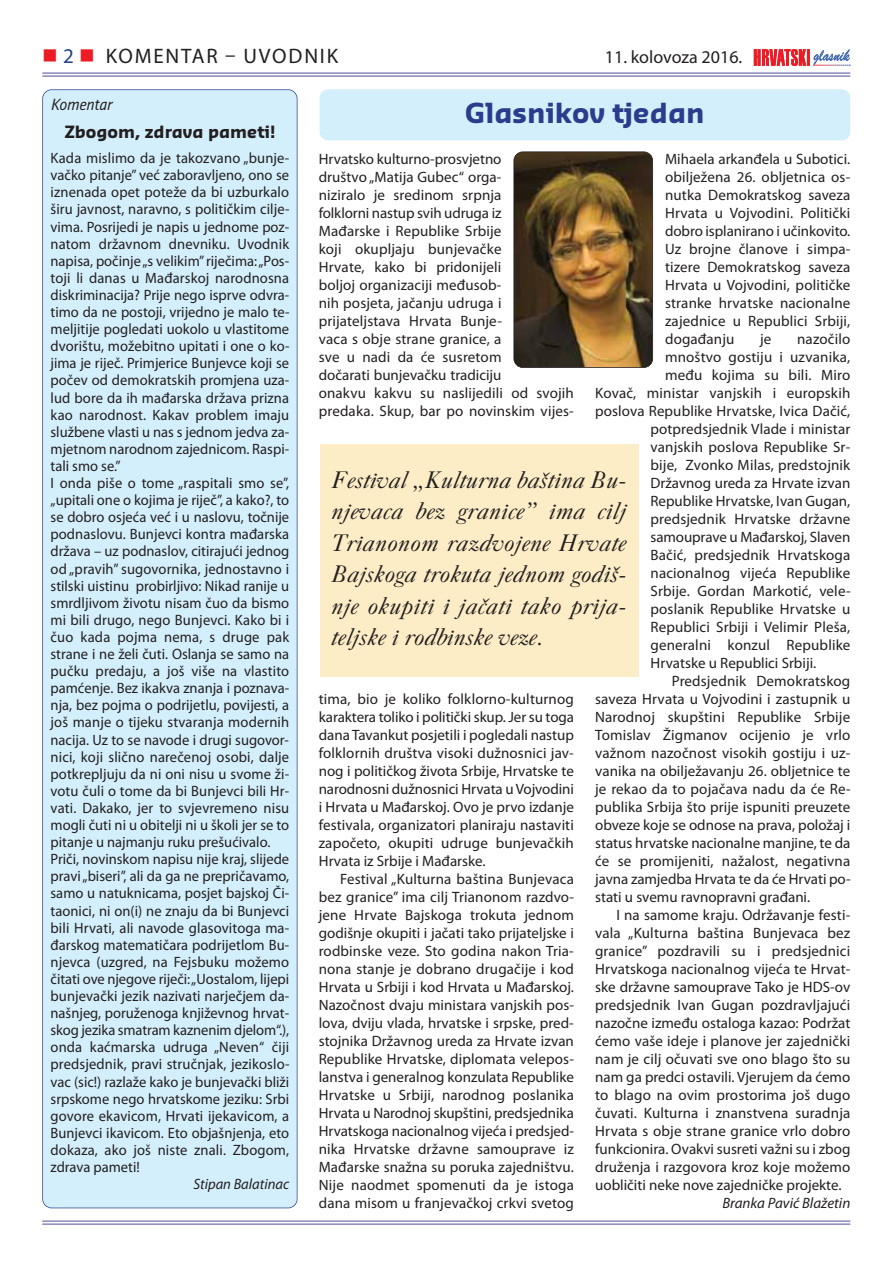
<style>
.page{position:relative;width:893px;height:1263px;background:#fff}
.page>*{position:absolute;margin:0;border:0;box-sizing:border-box;transform-origin:0 0}
.t1{font:700 27px "Sansa Pro";color:#2c3b8c}
.t2{font:italic 24px/31.5px "Casablanca";letter-spacing:.005em;color:#231f20;text-align:justify}
.t3{font:21px "Myriad Pro";letter-spacing:.085em;color:#231f20}
.t4{font:18px "Myriad Pro";color:#231f20}
.t5{font:700 16.5px "Sansa Pro";color:#231f20}
.t6{font:15px/17.1px "Myriad Pro";letter-spacing:.005em;color:#231f20;text-align:justify}
.t7{font:italic 15px "Myriad Pro";color:#231f20}
.t8{font:italic 15px "Sansa Con Pro";color:#231f20}
.s1{color:#ed1c24}
.s2{color:#25408e}
</style>
<div class="page">
<hr style="left:42px;top:72px;width:808px;height:2px;background:#8788ba">
<hr style="left:42px;top:75px;width:808px;height:2px;background:#8788ba">
<hr style="left:42px;top:1220px;width:808px;height:2px;background:#8788ba">
<hr style="left:42px;top:1223px;width:808px;height:2px;background:#8788ba">
<svg style="left:754px;top:49px;width:96px;height:17px"></svg>
<div style="left:43px;top:90px;width:254px;height:1118px;background:#d4effc"></div>
<div style="left:42px;top:89px;width:255px;height:1119px;border:2px solid #25408e;border-radius:9px"></div>
<div style="left:320px;top:444px;width:318px;height:233px;background:#fdedc6"></div>
<div style="left:320px;top:89px;width:530px;height:51px;background:#d4effc"></div>
<img style="left:514px;top:152px;width:138px;height:216px;border-radius:9px">
<div style="left:513px;top:151px;width:140px;height:217px;border:2px solid #231f20;border-radius:9px"></div>
<h3 class="t3" style="left:42px;top:48px;width:297px"><span class="s1">■</span> <span class="s2">2</span> <span class="s1">■</span> KOMENTAR – UVODNIK</h3>
<p class="t8" style="left:52px;top:96px;width:63px">Komentar</p>
<p class="t5" style="left:64px;top:125px;width:213px">Zbogom, zdrava pameti!</p>
<p class="t6" style="left:51px;top:151px;width:241px;text-align:left">Kada mislimo da je takozvano „bunje - vač ko pitanje” već zaboravljeno, ono se iznenada opet poteže da bi uzburkalo širu javnost, naravno, s političkim cilje&shy;vima. Posrijedi je napis u jednome poz&shy;natom državnom dnevniku. Uvodnik napisa, počinje „s velikim” riječima: „Pos - toji li danas u Mađarskoj narodnosna diskriminacija? Prije nego isprve odvra&shy;timo da ne postoji, vrijedno je malo te&shy;meljitije pogledati uokolo u vlastitome dvorištu, možebitno upitati i one o ko&shy;jima je riječ. Primjerice Bunjevce koji se počev od demokratskih promjena uza&shy;lud bore da ih mađarska država prizna kao narodnost. Kakav problem imaju službene vlasti u nas s jednom jedva za&shy;mjetnom narodnom zajednicom. Raspi&shy;tali smo se.”<br>I onda piše o tome „raspitali smo se”, „upitali one o kojima je riječ”, a kako?, to se dobro osjeća već i u naslovu, točnije podnaslovu. Bunjevci kontra mađarska država – uz podnaslov, citirajući jednog od „pravih” sugovornika, jednostavno i stilski uistinu probirljivo: Nikad ranije u smrdljivom životu nisam čuo da bismo mi bili drugo, nego Bunjevci. Kako bi i čuo kada pojma nema, s druge pak strane i ne želi čuti. Oslanja se samo na pučku predaju, a još više na vlastito pamćenje. Bez ikakva znanja i poznava&shy;nja, bez pojma o podrijetlu, povijesti, a još manje o tijeku stvaranja modernih nacija. Uz to se navode i drugi sugovor&shy;nici, koji slično narečenoj osobi, dalje potkrepljuju da ni oni nisu u svome ži&shy;votu čuli o tome da bi Bunjevci bili Hr&shy;vati. Dakako, jer to svjevremeno nisu mogli čuti ni u obitelji ni u školi jer se to pitanje u najmanju ruku prešućivalo.<br>Priči, novinskom napisu nije kraj, slijede pravi „biseri”, ali da ga ne prepričavamo, samo u natuknicama, posjet bajskoj Či&shy;taonici, ni on(i) ne znaju da bi Bunjevci bili Hrvati, ali navode glasovitoga ma&shy;đarskog matematičara podrijetlom Bu&shy;njevca (uzgred, na Fejsbuku možemo čitati ove njegove riječi: „Uostalom, lijepi bunjevački jezik nazivati narječjem da&shy;našnjeg, poruženoga književnog hrvat&shy;skog jezika smatram kaznenim djelom“.), onda kaćmarska udruga „Neven“ čiji predsjednik, pravi stručnjak, jezikoslo&shy;vac (sic!) razlaže kako je bunjevački bliži srpskome nego hrvatskome jeziku: Srbi govore ekavicom, Hrvati ijekavicom, a Bunjevci ikavicom. Eto objašnjenja, eto dokaza, ako još niste znali. Zbogom, zdrava pameti!</p>
<p class="t7" style="left:193px;top:1179px;width:97px">Stipan Balatinac</p>
<p class="t4" style="left:605px;top:51px;width:139px">11. kolovoza 2016.</p>
<h1 class="t1" style="left:465px;top:103px;width:241px">Glasnikov tjedan</h1>
<p class="t6" style="left:319px;top:151px;width:257px;line-height:18px;text-align:left">Hrvatsko kulturno-prosvjetno<br>društvo „Matija Gubec“ orga-<br>niziralo je sredinom srpnja<br>folklorni nastup svih udruga iz<br>Mađarske i Republike Srbije<br>koji okupljaju bunjevačke<br>Hrvate, kako bi pridonijeli<br>boljoj organizaciji međusob -<br>nih posjeta, jačanju udruga i prijateljstava Hrvata Bunje-<br>vaca s obje strane granice, a<br>sve u nadi da će susretom<br>dočarati bunjevačku tradiciju<br>onakvu kakvu su naslijedili od svojih predaka. Skup, bar po novinskim vijes-</p>
<p class="t6" style="left:665px;top:151px;width:187px;line-height:18px">Mihaela arkanđela u Subotici. obilježena 26. obljetnica os&shy;nutka De mok ratskog saveza Hrvata u Vojvodini. Politički dobro isplanirano i učinkovito.<br>Uz broj ne članove i simpa&shy;tizere De mokratskog saveza Hrvata u Vojvodini, političke stranke hrvatske nacionalne zajednice u Republici Srbiji, događanju</p>
<p class="t6" style="left:760px;top:331px;width:13px">je</p>
<p class="t6" style="left:797px;top:331px;width:55px">nazočilo</p>
<p class="t6" style="left:665px;top:349px;width:187px">mnoštvo gostiju i uzvanika,</p>
<p class="t6" style="left:665px;top:367px;width:187px">među kojima su bili. Miro</p>
<p class="t6" style="left:595px;top:385px;width:257px">Kovač, ministar vanjskih i europskih</p>
<p class="t6" style="left:595px;top:403px;width:257px">poslova Republike Hrvatske, Ivica Dačić,</p>
<p class="t6" style="left:650px;top:421px;width:201px">potpredsjednik Vlade i ministar</p>
<p class="t6" style="left:650px;top:439px;width:201px">vanjskih poslova Republike Sr-</p>
<p class="t6" style="left:650px;top:457px;width:201px">bije, Zvonko Milas, predstojnik</p>
<p class="t6" style="left:650px;top:475px;width:201px">Držav nog ureda za Hrvate izvan</p>
<p class="t6" style="left:650px;top:493px;width:201px">Republike Hrvatske, Ivan Gu gan,</p>
<p class="t6" style="left:650px;top:511px;width:201px">pred sjednik Hrvatske državne</p>
<p class="t6" style="left:650px;top:529px;width:201px">samo uprave u Mađarskoj, Slaven</p>
<p class="t6" style="left:650px;top:547px;width:201px">Bačić, predsjednik Hrvatskoga</p>
<p class="t6" style="left:650px;top:565px;width:201px">nacional nog vijeća Republike</p>
<p class="t6" style="left:650px;top:583px;width:202px">Srbije. Gordan Markotić, vele-</p>
<p class="t6" style="left:650px;top:601px;width:201px">poslanik Re pub like Hrvatske u</p>
<p class="t6" style="left:650px;top:619px;width:201px">Republici Srbi ji i Velimir Pleša,</p>
<p class="t6" style="left:650px;top:637px;width:201px">generalni konzul Republike</p>
<p class="t6" style="left:650px;top:655px;width:167px">Hrvatske u Republici Srbiji.</p>
<p class="t6" style="left:672px;top:673px;width:180px">Predsjednik Demokratskog</p>
<p class="t6" style="left:595px;top:691px;width:257px">saveza Hrvata u Vojvodini i zastupnik u</p>
<p class="t6" style="left:595px;top:709px;width:257px">Narodnoj skupštini Republike Srbije</p>
<p class="t6" style="left:595px;top:727px;width:257px">Tomislav Žigmanov ocijenio je vrlo</p>
<p class="t6" style="left:595px;top:745px;width:257px">važnom nazočnost visokih gostiju i uz-</p>
<p class="t6" style="left:595px;top:763px;width:257px">vanika na obilježavanju 26. obljetnice te</p>
<p class="t6" style="left:595px;top:781px;width:257px">je rekao da to pojačava nadu da će Re-</p>
<p class="t6" style="left:595px;top:799px;width:257px">publika Srbija što prije ispuniti preuzete</p>
<p class="t6" style="left:595px;top:817px;width:257px">obveze koje se odnose na prava, položaj i</p>
<p class="t6" style="left:595px;top:835px;width:257px">status hrvatske nacionalne manjine, te da</p>
<p class="t6" style="left:595px;top:853px;width:257px">će se promijeniti, nažalost, negativna</p>
<p class="t6" style="left:595px;top:871px;width:257px">javna zamjedba Hrvata te da će Hrvati po-</p>
<p class="t6" style="left:595px;top:889px;width:217px">stati u svemu ravnopravni građani.</p>
<p class="t6" style="left:616px;top:907px;width:235px">I na samome kraju. Održavanje festi-</p>
<p class="t6" style="left:595px;top:925px;width:257px">vala „Kulturna baština Bunjevaca bez</p>
<p class="t6" style="left:595px;top:943px;width:257px">granice” pozdravili su i predsjednici</p>
<p class="t6" style="left:595px;top:961px;width:257px">Hrvatskoga nacionalnog vijeća te Hrvat -</p>
<p class="t6" style="left:595px;top:979px;width:257px">ske državne samouprave Tako je HDS-ov</p>
<p class="t6" style="left:595px;top:997px;width:257px">predsjednik Ivan Gugan pozdravljajući</p>
<p class="t6" style="left:595px;top:1015px;width:257px">nazočne između ostaloga kazao: Podržat</p>
<p class="t6" style="left:595px;top:1033px;width:257px">ćemo vaše ideje i planove jer zajednički</p>
<p class="t6" style="left:595px;top:1051px;width:257px">nam je cilj očuvati sve ono blago što su</p>
<p class="t6" style="left:595px;top:1069px;width:257px">nam ga predci ostavili. Vjerujem da ćemo</p>
<p class="t6" style="left:595px;top:1087px;width:257px">to blago na ovim prostorima još dugo</p>
<p class="t6" style="left:595px;top:1105px;width:257px">čuvati. Kulturna i znanstvena suradnja</p>
<p class="t6" style="left:595px;top:1123px;width:257px">Hrvata s obje strane granice vrlo dobro</p>
<p class="t6" style="left:595px;top:1141px;width:257px">funkcionira. Ovakvi susreti važni su i zbog</p>
<p class="t6" style="left:595px;top:1159px;width:257px">druženja i razgovora kroz koje možemo</p>
<p class="t6" style="left:595px;top:1177px;width:248px">uobličiti neke nove zajedničke projekte.</p>
<p class="t7" style="left:722px;top:1197px;width:129px">Branka Pavić Blažetin</p>
<h2 class="t2" style="left:332px;top:466px;width:296px">Festival „Kulturna baština Bu - njevaca bez granice” ima cilj Trianonom razdvojene Hrvate Bajskoga trokuta jednom godiš - nje okupiti i jačati tako prija - teljske i rodbinske veze.</h2>
<p class="t6" style="left:319px;top:691px;width:257px;line-height:18px">tima, bio je koliko folklorno-kulturnog karaktera toliko i politički skup. Jer su toga dana Tavankut posjetili i pogledali nastup folklornih društva visoki dužnosnici jav - nog i političkog života Srbije, Hrvatske te narodnosni dužnosnici Hrvata u Vojvodini i Hrvata u Mađarskoj. Ovo je prvo izdanje festivala, organizatori planiraju nastaviti započeto, okupiti udruge bunjevačkih Hrvata iz Srbije i Mađarske.</p>
<p class="t6" style="left:319px;top:871px;width:257px;line-height:18px;text-indent:21px">Festival „Kulturna baština Bunjevaca bez granice” ima cilj Trianonom razdvo&shy;jene Hrvate Bajskoga trokuta jednom godišnje okupiti i jačati tako prijateljske i rodbinske veze. Sto godina nakon Tria - nona stanje je dobrano drugačije i kod Hrvata u Srbiji i kod Hrvata u Mađarskoj.<br>Nazočnost dvaju ministara vanjskih pos - lova, dviju vlada, hrvatske i srpske, pred&shy;stojnika Državnog ureda za Hrvate izvan Republike Hrvatske, diplomata velepos - lanstva i generalnog konzulata Republike Hrvatske u Srbiji, narodnog poslanika Hrvata u Narodnoj skupštini, predsjednika Hrvatskoga nacionalnog vijeća i predsjed&shy;nika Hrvatske državne samouprave iz Mađarske snažna su poruka zajedništvu.<br>Nije naodmet spomenuti da je istoga dana misom u franjevačkoj crkvi svetog</p>
</div>
